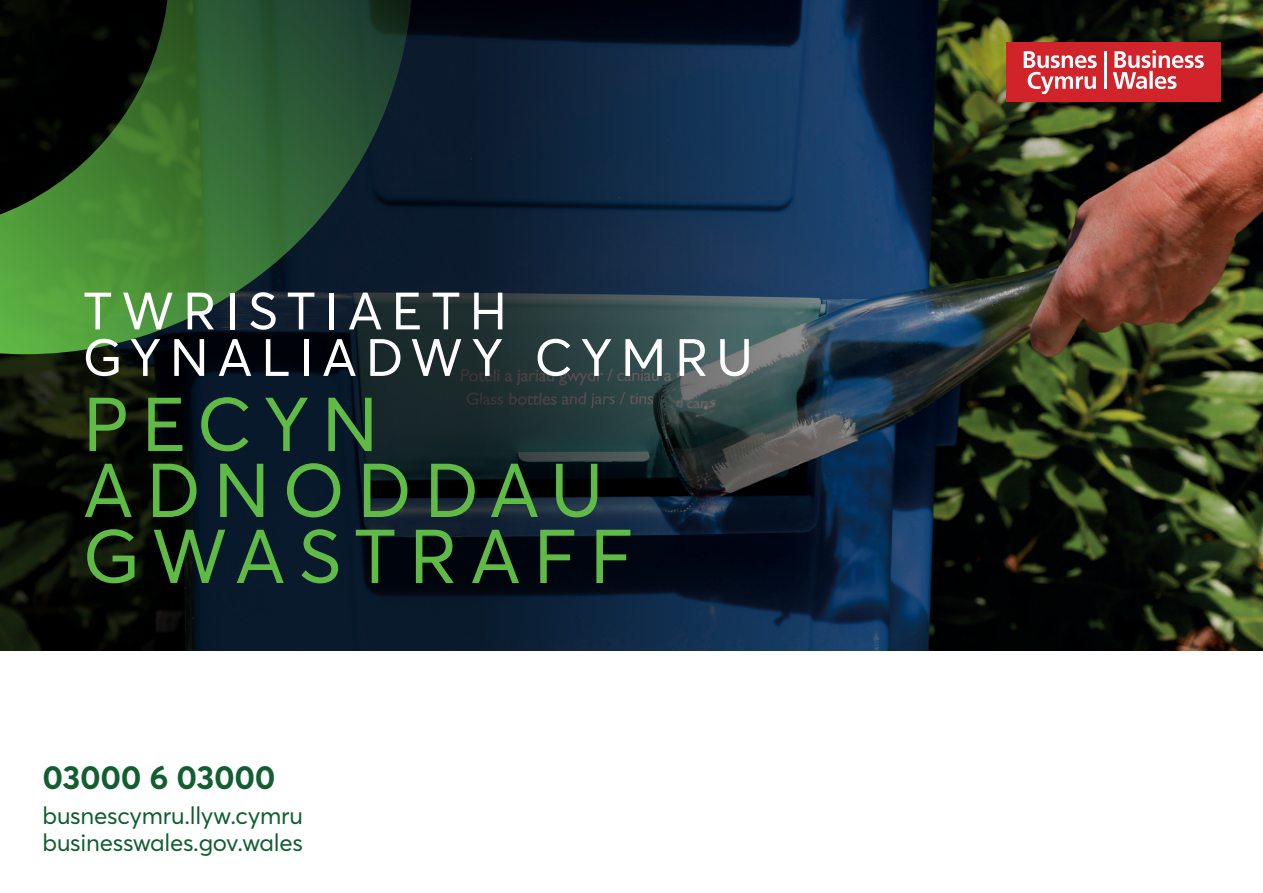
<style>
.page{position:relative;width:1263px;height:893px;background:#fff}
.page>*{position:absolute;margin:0;border:0;box-sizing:border-box;transform-origin:0 0}
.t1{font:75px/66px "Averta PE";letter-spacing:.17em;color:#60bb46}
.t2{font:51.75px/46.5px "Averta PE";letter-spacing:.17em;color:#fff}
.t3{font:700 33px "Averta PE";letter-spacing:-.01em;color:#115e31}
.t4{font:24px/27px "Averta PE";letter-spacing:-.01em;color:#115e31}
</style>
<div class="page">
<img style="left:0;top:0;width:1263px;height:651px">
<svg style="left:0;top:0;width:413px;height:354px;background:#264c28"></svg>
<div style="left:1006px;top:43px;width:214px;height:59px;background:#d1232a"></div>
<hr style="left:1104px;top:51px;width:2px;height:38px;background:#fff">
<svg style="left:1113px;top:50px;width:91px;height:39px"></svg>
<svg style="left:1024px;top:51px;width:73px;height:43px"></svg>
<h2 class="t2" style="left:83px;top:286px;width:671px">TWRISTIAETH<br>GYNALIADWY CYMRU</h2>
<h1 class="t1" style="left:83px;top:389px;width:552px">PECYN<br>ADNODDAU<br>GWASTRAFF</h1>
<h3 class="t3" style="left:43px;top:754px;width:235px">03000 6 03000</h3>
<p class="t4" style="left:43px;top:801px;width:262px">busnescymru.llyw.cymru businesswales.gov.wales</p>
</div>
